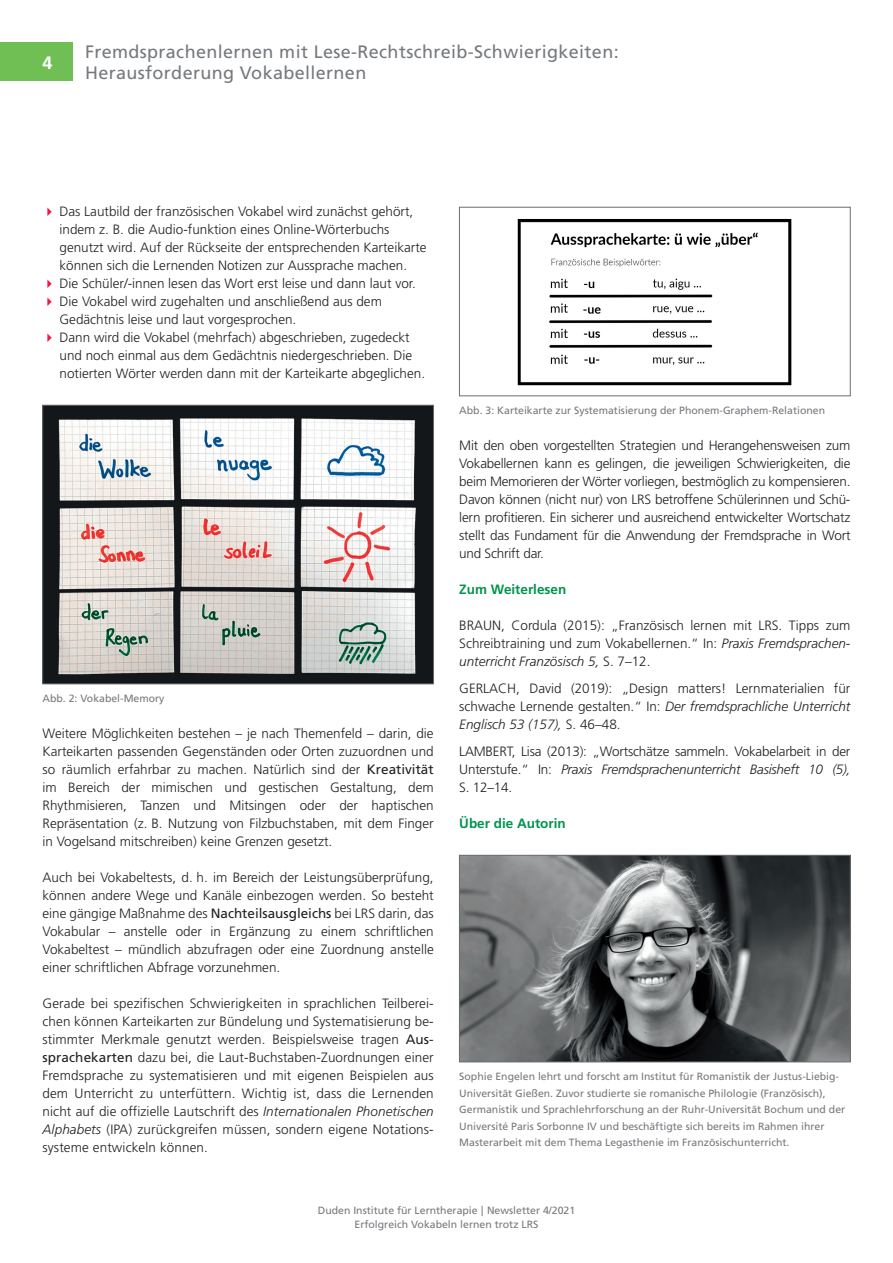
<style>
.page{position:relative;width:893px;height:1263px;background:#fff}
.page>*{position:absolute;margin:0;border:0;box-sizing:border-box;transform-origin:0 0}
.t1{font:18px/21px "DP Frutiger";letter-spacing:.02em;color:#76797d}
.t2{font:700 18px "DP Frutiger";color:#fff}
.t3{font:300 13.5px/18px "DP Frutiger";color:#231f20;text-align:justify}
.t4{font:700 13.5px "DP Frutiger";color:#00944d}
.t5{font:10.5px/16.5px "DP Frutiger";color:#76797d;text-align:center}
.s1{font-weight:400}
.s2{font-style:italic}
</style>
<div class="page">
<div style="left:0;top:43px;width:72px;height:38px;background:#6fbf54"></div>
<img style="left:45px;top:407px;width:387px;height:275px">
<div style="left:43px;top:405px;width:391px;height:279px;border:1px solid #6c6d70"></div>
<img style="left:517px;top:219px;width:275px;height:167px">
<div style="left:459px;top:207px;width:391px;height:189px;border:1px solid #6c6d70"></div>
<img style="left:461px;top:857px;width:387px;height:203px">
<div style="left:459px;top:855px;width:391px;height:207px;border:1px solid #6c6d70"></div>
<h1 class="t2" style="left:43px;top:52px;width:12px">4</h1>
<h1 class="t1" style="left:85px;top:41px;width:535px">Fremdsprachenlernen mit Lese-Rechtschreib-Schwierigkeiten:<br>Herausforderung Vokabellernen</h1>
<p class="t3" style="left:60px;top:203px;width:369px;text-align:left">Das Lautbild der französischen Vokabel wird zunächst gehört, indem z. B. die Audio-funktion eines Online-Wörterbuchs genutzt wird. Auf der Rückseite der entsprechenden Karteikarte können sich die Lernenden Notizen zur Aussprache machen.<br>Die Schüler/-innen lesen das Wort erst leise und dann laut vor.<br>Die Vokabel wird zugehalten und anschließend aus dem Gedächtnis leise und laut vorgesprochen.<br>Dann wird die Vokabel (mehrfach) abgeschrieben, zugedeckt und noch einmal aus dem Gedächtnis niedergeschrieben. Die notierten Wörter werden dann mit der Karteikarte abgeglichen.</p>
<p class="t5" style="left:43px;top:690px;width:124px">Abb. 2: Vokabel-Memory</p>
<p class="t3" style="left:43px;top:725px;width:393px">Weitere Möglichkeiten bestehen – je nach Themenfeld – darin, die Karteikarten passenden Gegenständen oder Orten zuzuordnen und so räumlich erfahrbar zu machen. Natürlich sind der <span class="s1">Kreativität </span>im Bereich der mimischen und gestischen Gestaltung, dem Rhythmisieren, Tanzen und Mitsingen oder der haptischen Repräsentation (z. B. Nutzung von Filzbuchstaben, mit dem Finger in Vogelsand mitschreiben) keine Grenzen gesetzt.</p>
<p class="t3" style="left:43px;top:868px;width:393px">Auch bei Vokabeltests, d. h. im Bereich der Leistungsüberprüfung, können andere Wege und Kanäle einbezogen werden. So besteht eine gängige Maßnahme des <span class="s1">Nachteilsausgleichs</span> bei LRS darin, das Vokabular – anstelle oder in Ergänzung zu einem schriftlichen Vokabeltest – mündlich abzufragen oder eine Zuordnung anstelle einer schriftlichen Abfrage vorzunehmen.</p>
<p class="t3" style="left:43px;top:994px;width:393px">Gerade bei spezifischen Schwierigkeiten in sprachlichen Teilberei&shy;chen können Karteikarten zur Bündelung und Systematisierung be&shy;stimmter Merkmale genutzt werden. Beispielsweise tragen <span class="s1">Aus&shy;sprachekarten</span> dazu bei, die Laut-Buchstaben-Zuordnungen einer Fremdsprache zu systematisieren und mit eigenen Beispielen aus dem Unterricht zu unterfüttern. Wichtig ist, dass die Lernenden nicht auf die offizielle Lautschrift des <span class="s2">Internationalen Phonetischen Alphabets</span> (IPA) zurückgreifen müssen, sondern eigene Notations&shy;systeme entwickeln können.</p>
<p class="t5" style="left:459px;top:402px;width:367px">Abb. 3: Karteikarte zur Systematisierung der Phonem-Graphem-Relationen</p>
<p class="t3" style="left:459px;top:436px;width:393px">Mit den oben vorgestellten Strategien und Herangehensweisen zum Vokabellernen kann es gelingen, die jeweiligen Schwierigkeiten, die beim Memorieren der Wörter vorliegen, bestmöglich zu kompensieren.<br>Davon können (nicht nur) von LRS betroffene Schülerinnen und Schü&shy;lern profitieren. Ein sicherer und ausreichend entwickelter Wortschatz stellt das Fundament für die Anwendung der Fremdsprache in Wort und Schrift dar.</p>
<p class="t4" style="left:459px;top:581px;width:109px">Zum Weiterlesen</p>
<p class="t3" style="left:459px;top:616px;width:17px">Braun</p>
<p class="t3" style="left:459px;top:616px;width:393px;text-indent:42px">, Cordula (2015): „Französisch lernen mit LRS. Tipps zum Schreibtraining und zum Vokabellernen.“ In: <span class="s2">Praxis Fremdsprachen&shy;unterricht Französisch 5,</span> S. 7–12.</p>
<p class="t3" style="left:459px;top:679px;width:19px">Gerlach</p>
<p class="t3" style="left:459px;top:679px;width:393px;text-indent:57px">, David (2019): „Design matters! Lernmaterialien für schwache Lernende gestalten.“ In: <span class="s2">Der fremdsprachliche Unterricht Englisch 53 (157),</span> S. 46–48.</p>
<p class="t3" style="left:459px;top:742px;width:15px">Lambert</p>
<p class="t3" style="left:459px;top:742px;width:393px;text-indent:53px">, Lisa (2013): „Wortschätze sammeln. Vokabelarbeit in der Unterstufe.“ In: <span class="s2">Praxis Fremdsprachenunterricht Basisheft 10 (5), </span>S. 12–14.</p>
<p class="t4" style="left:459px;top:815px;width:108px">Über die Autorin</p>
<p class="t5" style="left:459px;top:1068px;width:388px;text-align:left">Sophie Engelen lehrt und forscht am Institut für Romanistik der Justus-Liebig-Universität Gießen. Zuvor studierte sie romanische Philologie (Französisch), Germanistik und Sprachlehrforschung an der Ruhr-Universität Bochum und der Université Paris Sorbonne IV und beschäftigte sich bereits im Rahmen ihrer Masterarbeit mit dem Thema Legasthenie im Französischunterricht.</p>
<p class="t5" style="left:318px;top:1204px;width:259px;line-height:13.5px">Duden Institute für Lerntherapie | Newsletter 4/2021<br>Erfolgreich Vokabeln lernen trotz LRS</p>
</div>
